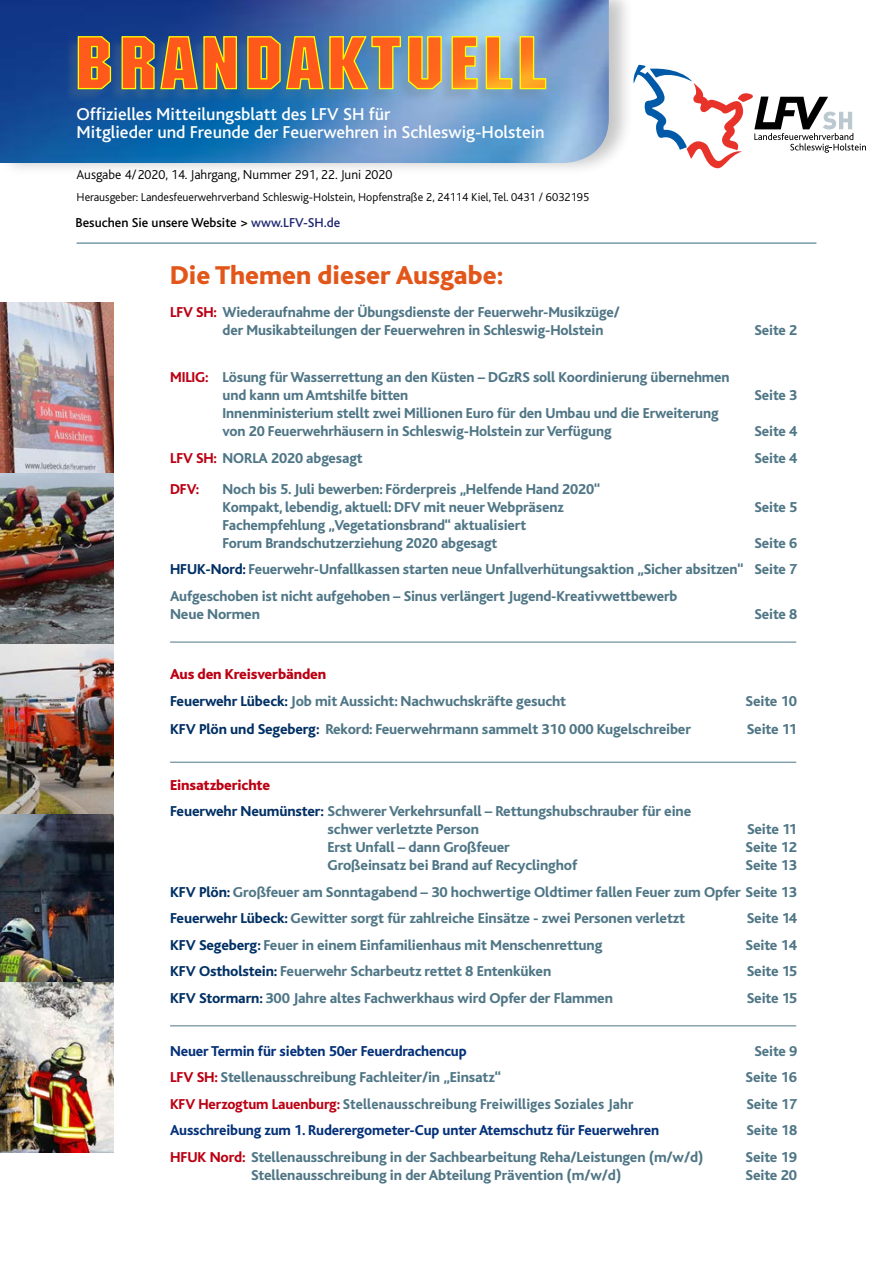
<style>
.page{position:relative;width:893px;height:1263px;background:#fff}
.page>*{position:absolute;margin:0;border:0;box-sizing:border-box;transform-origin:0 0}
.t1{font:800 27px "Bliss";color:#e2561a}
.t2{font:500 18px/18px "Bliss";color:#fff}
.t3{font:800 15px/26.5px "Bliss";letter-spacing:-.01em;color:#4f7686}
.t4{font:800 15px "Bliss";letter-spacing:-.01em;color:#043179}
.t5{font:800 15px "Bliss";letter-spacing:-.01em;color:#4f7686;scale:.95 1}
.t6{font:800 15px "Bliss";color:#bb0013}
.t7{font:300 13.5px "Bliss";color:#000}
.t8{font:500 13.5px "Bliss";color:#000}
.t9{font:300 12px "Bliss";color:#000}
.s1{color:#1d2671}
.s2{color:#bb0013}
.s3{color:#013064}
</style>
<div class="page">
<div style="left:0;top:0;width:634px;height:177px;background:#000;opacity:.22"></div>
<img style="left:0;top:0;width:609px;height:163px">
<svg style="left:633px;top:65px;width:233px;height:103px"></svg>
<hr style="left:77px;top:242px;width:739px;height:2px;background:#789bad">
<div style="left:64px;top:37px;width:481px;height:66px;background:#617d8a;opacity:.3"></div>
<svg style="left:77px;top:35px;width:470px;height:55px;background:#bd8150"></svg>
<img style="left:0;top:814px;width:113px;height:338px">
<img style="left:0;top:303px;width:113px;height:511px">
<hr style="left:170px;top:642px;width:626px;height:1px;background:#4f7686">
<hr style="left:170px;top:762px;width:626px;height:1px;background:#4f7686">
<hr style="left:170px;top:1025px;width:626px;height:1px;background:#4f7686">
<p class="t2" style="left:77px;top:106px;width:470px">Offizielles Mitteilungsblatt des LFV SH für<br>Mitglieder und Freunde der Feuerwehren in Schleswig-Holstein</p>
<p class="t7" style="left:77px;top:167px;width:317px">Ausgabe 4/2020, 14. Jahrgang, Nummer 291, 22. Juni 2020</p>
<p class="t9" style="left:77px;top:191px;width:514px">Herausgeber: Landesfeuerwehrverband Schleswig-Holstein, Hopfenstraße 2, 24114 Kiel, Tel. 0431 / 6032195</p>
<p class="t8" style="left:75px;top:216px;width:266px">Besuchen Sie unsere Website &gt; <span class="s1">www.LFV-SH.de</span></p>
<h1 class="t1" style="left:170px;top:261px;width:335px">Die Themen dieser Ausgabe:</h1>
<p class="t3" style="left:223px;top:303px;width:399px;line-height:18px;text-indent:-52px"><span class="s2">LFV SH:</span> Wiederaufnahme der Übungsdienste der Feuerwehr-Musikzüge/ der Musikabteilungen der Feuerwehren in Schleswig-Holstein</p>
<p class="t3" style="left:223px;top:369px;width:508px;line-height:18px;text-indent:-52px"><span class="s2">MILIG:</span> Lösung für Wasserrettung an den Küsten – DGzRS soll Koordinierung übernehmen und kann um Amtshilfe bitten</p>
<p class="t3" style="left:223px;top:405px;width:498px;line-height:18px">Innenministerium stellt zwei Millionen Euro für den Umbau und die Erweiterung von 20 Feuerwehrhäusern in Schleswig-Holstein zur Verfügung</p>
<p class="t3" style="left:754px;top:317px;width:44px">Seite 2</p>
<p class="t3" style="left:754px;top:383px;width:44px">Seite 3</p>
<p class="t3" style="left:754px;top:419px;width:44px">Seite 4</p>
<p class="t3" style="left:170px;top:445px;width:194px"><span class="s2">LFV SH:</span> NORLA 2020 abgesagt</p>
<p class="t3" style="left:754px;top:445px;width:44px">Seite 4</p>
<p class="t6" style="left:170px;top:481px;width:31px">DFV:</p>
<p class="t3" style="left:223px;top:480px;width:379px;line-height:18px">Noch bis 5. Juli bewerben: Förderpreis „Helfende Hand 2020“<br>Kompakt, lebendig, aktuell: DFV mit neuer Webpräsenz</p>
<p class="t3" style="left:754px;top:494px;width:44px">Seite 5</p>
<p class="t3" style="left:223px;top:516px;width:305px;line-height:18px">Fachempfehlung „Vegetationsbrand“ aktualisiert<br>Forum Brandschutzerziehung 2020 abgesagt</p>
<p class="t3" style="left:170px;top:530px;width:629px;text-align:justify;text-indent:584px">Seite 6<br><span class="s3">HFUK-Nord:</span> Feuerwehr-Unfallkassen starten neue Unfallverhütungsaktion „Sicher absitzen“ Seite 7<br>Aufgeschoben ist nicht aufgehoben – Sinus verlängert Jugend-Kreativwettbewerb</p>
<p class="t3" style="left:170px;top:601px;width:91px">Neue Normen</p>
<p class="t3" style="left:754px;top:601px;width:44px">Seite 8</p>
<p class="t3" style="left:170px;top:661px;width:398px"><span class="s2">Aus den Kreisverbänden<br></span><span class="s3">Feuerwehr Lübeck:</span> Job mit Aussicht: Nachwuchskräfte gesucht</p>
<p class="t3" style="left:745px;top:688px;width:53px">Seite 10</p>
<p class="t3" style="left:170px;top:716px;width:522px"><span class="s3">KFV Plön und Segeberg:</span> Rekord: Feuerwehrmann sammelt 310 000 Kugelschreiber</p>
<p class="t3" style="left:747px;top:716px;width:52px">Seite 11</p>
<p class="t3" style="left:170px;top:772px;width:523px"><span class="s2">Einsatzberichte<br></span><span class="s3">Feuerwehr Neumünster:</span> Schwerer Verkehrsunfall – Rettungshubschrauber für eine</p>
<p class="t3" style="left:328px;top:816px;width:153px">schwer verletzte Person</p>
<p class="t3" style="left:747px;top:816px;width:52px">Seite 11</p>
<p class="t3" style="left:328px;top:834px;width:184px">Erst Unfall – dann Großfeuer</p>
<p class="t3" style="left:745px;top:834px;width:53px">Seite 12</p>
<p class="t3" style="left:328px;top:852px;width:251px">Großeinsatz bei Brand auf Recyclinghof</p>
<p class="t3" style="left:170px;top:852px;width:628px;text-align:justify;text-indent:575px">Seite 13<br><span class="s3">KFV Plön:</span> Großfeuer am Sonntagabend – 30 hochwertige Oldtimer fallen Feuer zum Opfer Seite 13<br><span class="s3">Feuerwehr Lübeck:</span> Gewitter sorgt für zahlreiche Einsätze - zwei Personen verletzt</p>
<p class="t3" style="left:747px;top:905px;width:52px">Seite 14</p>
<p class="t3" style="left:170px;top:932px;width:434px"><span class="s3">KFV Segeberg:</span> Feuer in einem Einfamilienhaus mit Menschenrettung</p>
<p class="t3" style="left:745px;top:932px;width:53px">Seite 14</p>
<p class="t3" style="left:170px;top:958px;width:383px"><span class="s3">KFV Ostholstein:</span> Feuerwehr Scharbeutz rettet 8 Entenküken</p>
<p class="t3" style="left:747px;top:958px;width:52px">Seite 15</p>
<p class="t3" style="left:170px;top:985px;width:444px"><span class="s3">KFV Stormarn:</span> 300 Jahre altes Fachwerkhaus wird Opfer der Flammen</p>
<p class="t3" style="left:747px;top:985px;width:52px">Seite 15</p>
<p class="t4" style="left:170px;top:1043px;width:298px">Neuer Termin für siebten 50er Feuerdrachencup</p>
<p class="t3" style="left:754px;top:1038px;width:44px">Seite 9</p>
<p class="t3" style="left:170px;top:1064px;width:332px"><span class="s2">LFV SH:</span> Stellenausschreibung Fachleiter/in „Einsatz“</p>
<p class="t3" style="left:745px;top:1064px;width:53px">Seite 16</p>
<p class="t5" style="left:170px;top:1096px;width:489px"><span class="s2">KFV Herzogtum Lauenburg:</span> Stellenausschreibung Freiwilliges Soziales Jahr</p>
<p class="t3" style="left:747px;top:1091px;width:52px">Seite 17</p>
<p class="t4" style="left:170px;top:1122px;width:490px">Ausschreibung zum 1. Ruderergometer-Cup unter Atemschutz für Feuerwehren</p>
<p class="t3" style="left:747px;top:1117px;width:52px">Seite 18</p>
<p class="t3" style="left:170px;top:1144px;width:535px"><span class="s2">HFUK Nord:</span> Stellenausschreibung in der Sachbearbeitung Reha/Leistungen (m/w/d)</p>
<p class="t3" style="left:745px;top:1144px;width:53px">Seite 19</p>
<p class="t3" style="left:251px;top:1162px;width:372px">Stellenausschreibung in der Abteilung Prävention (m/w/d)</p>
<p class="t3" style="left:745px;top:1162px;width:53px">Seite 20</p>
</div>
